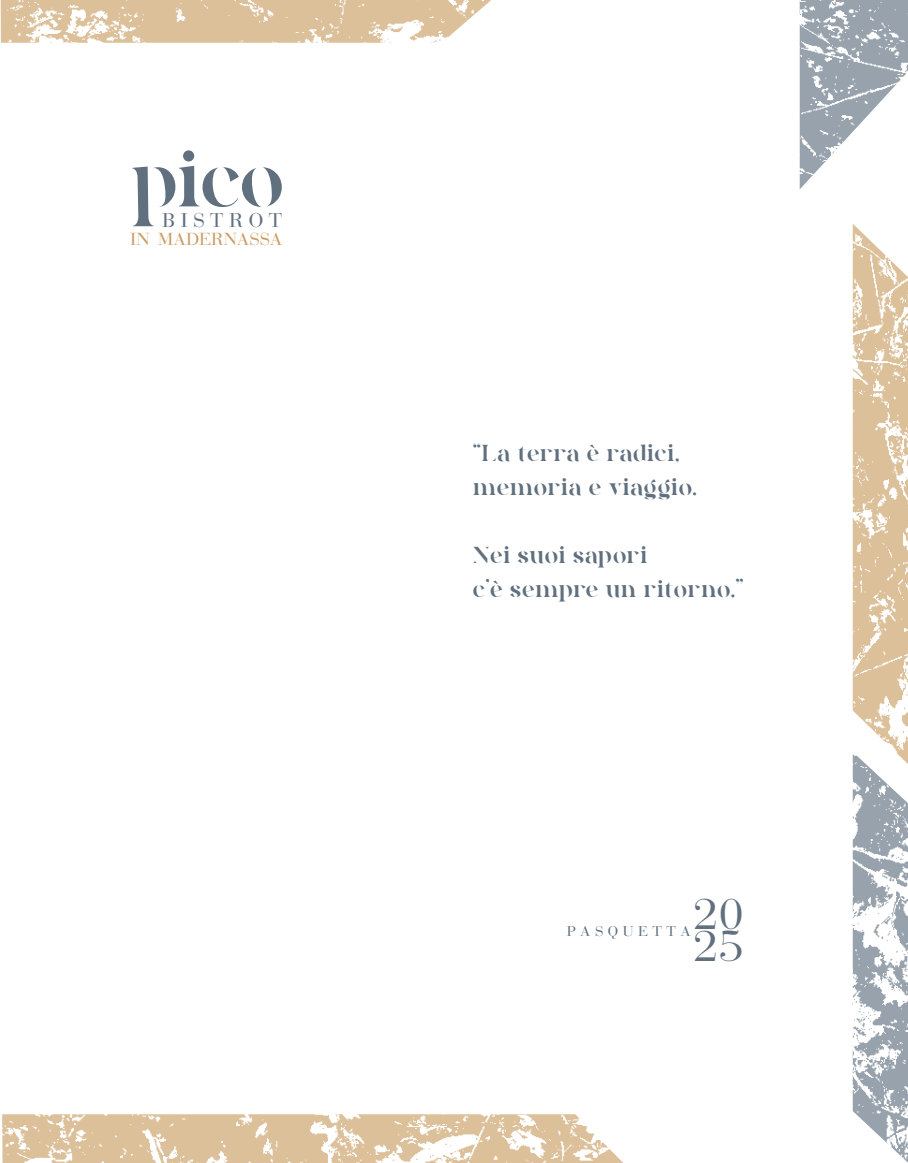
<style>
.page{position:relative;width:908px;height:1163px;background:#fff}
.page>*{position:absolute;margin:0;border:0;box-sizing:border-box;transform-origin:0 0}
.t1{font:45.2px/32.8px "Bodoni";color:#60707f}
.t2{font:24px/34px "Quakiez Display";letter-spacing:.03em;color:#60707f}
.t3{font:20.8px "Bodoni";letter-spacing:.265em;color:#60707f}
.t4{font:18.2px "Bodoni";letter-spacing:.01em;color:#ca9e64}
.t5{font:14.8px "Bodoni";letter-spacing:.315em;color:#60707f}
</style>
<div class="page">
<img style="left:852px;top:778px;width:55px;height:384px">
<img style="left:852px;top:224px;width:55px;height:554px">
<img style="left:2px;top:1114px;width:620px;height:48px">
<img style="left:799px;top:0;width:108px;height:189px">
<img style="left:1px;top:0;width:490px;height:43px">
<svg style="left:132px;top:150px;width:149px;height:76px"></svg>
<p class="t3" style="left:162px;top:208px;width:121px">BISTROT</p>
<p class="t4" style="left:130px;top:228px;width:153px">IN MADERNASSA</p>
<p class="t2" style="left:473px;top:436px;width:225px">“La terra è radici, memoria e viaggio.</p>
<p class="t2" style="left:473px;top:538px;width:272px">Nei suoi sapori<br>c’è sempre un ritorno.”</p>
<h1 class="t1" style="left:693px;top:897px;width:51px">20<br>25</h1>
<p class="t5" style="left:566px;top:922px;width:125px">PASQUETTA</p>
</div>
